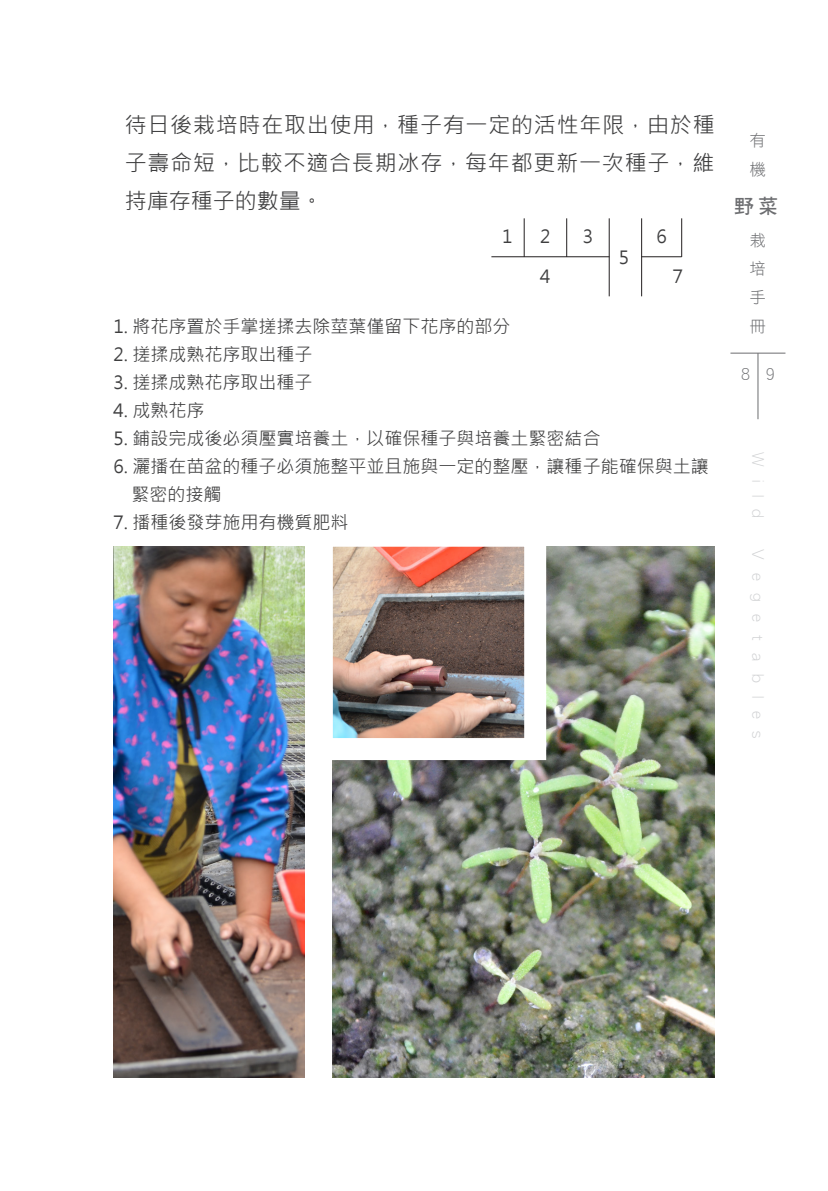
<style>
.page{position:relative;width:828px;height:1191px;background:#fff}
.page>*{position:absolute;margin:0;border:0;box-sizing:border-box;transform-origin:0 0}
.內文{font:22px/38px "Microsoft Jheng Hei";letter-spacing:.035em;color:#3e3e3f;text-align:justify}
.t1{font:20px "DF Hei W7 WINP BF";color:#6c6d70}
.圖說{font:18px "Microsoft Jheng Hei";color:#3e3e3f}
.t2{font:16px "DF Hei W3 WINP BF";letter-spacing:.8em;color:#d1d2d4}
.大標-英文{font:16px/28.8px "DF Hei W3 WINP BF";color:#6c6d70;text-align:justify}
</style>
<div class="page">
<hr style="left:730px;top:353px;width:55px;height:1px;background:#6c6d70">
<hr style="left:757px;top:353px;width:1px;height:66px;background:#6c6d70">
<img style="left:333px;top:547px;width:381px;height:530px">
<img style="left:300px;top:546px;width:257px;height:225px">
<img style="left:113px;top:547px;width:192px;height:530px">
<hr style="left:491px;top:256px;width:118px;height:1px;background:#231f20">
<hr style="left:641px;top:256px;width:40px;height:1px;background:#231f20">
<hr style="left:524px;top:218px;width:1px;height:39px;background:#231f20">
<hr style="left:681px;top:218px;width:1px;height:39px;background:#231f20">
<hr style="left:566px;top:218px;width:1px;height:39px;background:#231f20">
<hr style="left:609px;top:218px;width:1px;height:78px;background:#231f20">
<hr style="left:641px;top:218px;width:1px;height:78px;background:#231f20">
<p class="內文" style="left:125px;top:106px;width:591px">待日後栽培時在取出使用，種子有一定的活性年限，由於種子壽命短，比較不適合長期冰存，每年都更新一次種子，維持庫存種子的數量。</p>
<p class="圖說" style="left:502px;top:225px;width:12px">1</p>
<p class="圖說" style="left:540px;top:225px;width:12px">2</p>
<p class="圖說" style="left:540px;top:265px;width:12px">4</p>
<p class="圖說" style="left:583px;top:225px;width:12px">3</p>
<p class="圖說" style="left:656px;top:225px;width:12px">6</p>
<p class="圖說" style="left:618px;top:246px;width:12px">5</p>
<p class="圖說" style="left:673px;top:265px;width:12px">7</p>
<p class="圖說" style="left:113px;top:315px;width:399px">1. 將花序置於手掌搓揉去除莖葉僅留下花序的部分</p>
<p class="圖說" style="left:113px;top:343px;width:201px">2. 搓揉成熟花序取出種子</p>
<p class="圖說" style="left:113px;top:371px;width:201px">3. 搓揉成熟花序取出種子</p>
<p class="圖說" style="left:113px;top:399px;width:93px">4. 成熟花序</p>
<p class="圖說" style="left:113px;top:427px;width:489px">5. 鋪設完成後必須壓實培養土，以確保種子與培養土緊密結合</p>
<p class="圖說" style="left:113px;top:455px;width:597px">6. 灑播在苗盆的種子必須施整平並且施與一定的整壓，讓種子能確保與土讓</p>
<p class="圖說" style="left:131px;top:483px;width:91px">緊密的接觸</p>
<p class="圖說" style="left:113px;top:511px;width:237px">7. 播種後發芽施用有機質肥料</p>
<p class="大標-英文" style="left:750px;top:126px;width:17px">有機</p>
<p class="t1" style="left:734px;top:196px;width:45px">野菜</p>
<p class="大標-英文" style="left:750px;top:225px;width:17px">栽培手冊</p>
<p class="大標-英文" style="left:741px;top:359px;width:11px">8</p>
<p class="大標-英文" style="left:765px;top:359px;width:11px">9</p>
<p class="t2" style="left:766px;top:452px;width:68px;rotate:90deg">Wild</p>
<p class="t2" style="left:766px;top:549px;width:191px;rotate:90deg">Vegetables</p>
</div>
